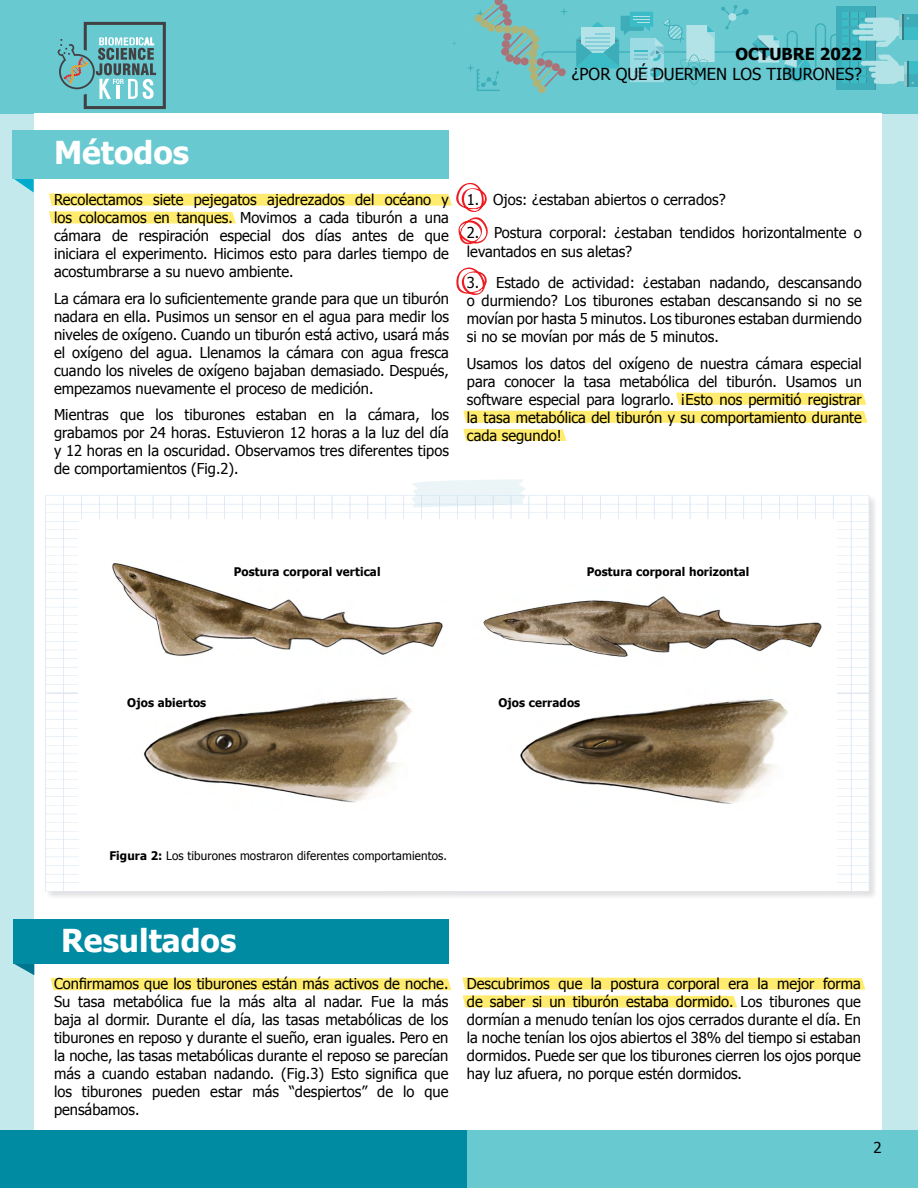
<style>
.page{position:relative;width:918px;height:1188px;background:#c3e9ec}
.page>*{position:absolute;margin:0;border:0;box-sizing:border-box;transform-origin:0 0}
.t1{font:700 31.5px "Tahoma";color:#fff}
.t2{font:16.5px "Tahoma";color:#000}
.t3{font:700 16.5px "Tahoma";color:#000}
.t4{font:15px/18px "Tahoma";color:#000;text-align:justify}
.t5{font:700 11.85px "Tahoma";letter-spacing:.01em;color:#000}
.t6{font:11.85px "Tahoma";letter-spacing:.01em;color:#000}
.s1{font-weight:700}
</style>
<div class="page">
<div style="left:0;top:0;width:918px;height:113px;background:#68c9d0"></div>
<div style="left:34px;top:113px;width:847px;height:1028px;background:#fff"></div>
<svg style="left:867px;top:6px;width:8px;height:83px"></svg>
<div style="left:869px;top:67px;width:24px;height:5px;background:#b3e3e7;border-radius:2px"></div>
<div style="left:875px;top:61px;width:24px;height:23px;background:#b3e3e7;border-radius:6px"></div>
<div style="left:874px;top:79px;width:17px;height:5px;background:#b3e3e7;border-radius:2px"></div>
<div style="left:871px;top:73px;width:24px;height:5px;background:#b3e3e7;border-radius:2px"></div>
<div style="left:861px;top:61px;width:24px;height:5px;background:#b3e3e7;border-radius:2px"></div>
<div style="left:873px;top:18px;width:24px;height:23px;background:#b3e3e7;border-radius:6px"></div>
<div style="left:865px;top:18px;width:23px;height:5px;background:#b3e3e7;border-radius:2px"></div>
<div style="left:859px;top:24px;width:23px;height:5px;background:#b3e3e7;border-radius:2px"></div>
<div style="left:859px;top:36px;width:23px;height:5px;background:#b3e3e7;border-radius:2px"></div>
<div style="left:852px;top:30px;width:24px;height:5px;background:#b3e3e7;border-radius:2px"></div>
<svg style="left:878px;top:55px;width:40px;height:32px"></svg>
<div style="left:902px;top:14px;width:16px;height:26px;background:#3bbcc7"></div>
<div style="left:904px;top:14px;width:14px;height:13px;background:#3daeb9"></div>
<svg style="left:876px;top:14px;width:33px;height:33px"></svg>
<svg style="left:467px;top:0;width:400px;height:93px"></svg>
<svg style="left:51px;top:978px;width:400px;height:12px;background:#ffeb70"></svg>
<svg style="left:462px;top:977px;width:403px;height:31px"></svg>
<svg style="left:676px;top:393px;width:190px;height:12px;background:#ffeb72"></svg>
<svg style="left:463px;top:411px;width:405px;height:12px;background:#ffeb71"></svg>
<svg style="left:463px;top:429px;width:103px;height:12px"></svg>
<svg style="left:14px;top:179px;width:20px;height:14px"></svg>
<div style="left:13px;top:130px;width:436px;height:49px;background:#68c9d0"></div>
<div style="left:45px;top:495px;width:833px;height:405px;background:#000;opacity:.15"></div>
<hr style="left:869px;top:495px;width:1px;height:198px;background:#d4e3f2">
<hr style="left:869px;top:694px;width:1px;height:197px;background:#d4e3f2">
<svg style="left:14px;top:964px;width:20px;height:11px"></svg>
<div style="left:13px;top:919px;width:436px;height:45px;background:#008ba3"></div>
<div style="left:450px;top:1130px;width:468px;height:58px;background:#68c9d0"></div>
<div style="left:0;top:1130px;width:466px;height:58px;background:#008ba3"></div>
<svg style="left:49px;top:182px;width:439px;height:63px"></svg>
<svg style="left:456px;top:267px;width:31px;height:28px"></svg>
<svg style="left:45px;top:479px;width:824px;height:413px"></svg>
<svg style="left:57px;top:22px;width:109px;height:87px"></svg>
<p class="t3" style="left:736px;top:43px;width:128px">OCTUBRE 2022</p>
<p class="t2" style="left:572px;top:63px;width:292px">¿POR QUÉ DUERMEN LOS TIBURONES?</p>
<h1 class="t1" style="left:54px;top:131px;width:137px">Métodos</h1>
<p class="t4" style="left:54px;top:190px;width:396px">Recolectamos siete pejegatos ajedrezados del océano y los colocamos en tanques. Movimos a cada tiburón a una cámara de respiración especial dos días antes de que iniciara el experimento. Hicimos esto para darles tiempo de acostumbrarse a su nuevo ambiente.</p>
<p class="t4" style="left:54px;top:289px;width:396px">La cámara era lo suficientemente grande para que un tiburón nadara en ella. Pusimos un sensor en el agua para medir los niveles de oxígeno. Cuando un tiburón está activo, usará más el oxígeno del agua. Llenamos la cámara con agua fresca cuando los niveles de oxígeno bajaban demasiado. Después, empezamos nuevamente el proceso de medición.</p>
<p class="t4" style="left:54px;top:405px;width:396px">Mientras que los tiburones estaban en la cámara, los grabamos por 24 horas. Estuvieron 12 horas a la luz del día y 12 horas en la oscuridad. Observamos tres diferentes tipos de comportamientos (Fig.2).</p>
<p class="t4" style="left:467px;top:190px;width:260px">1. Ojos: ¿estaban abiertos o cerrados?</p>
<p class="t4" style="left:467px;top:222px;width:396px;line-height:19.5px">2. Postura corporal: ¿estaban tendidos horizontalmente o levantados en sus aletas?</p>
<p class="t4" style="left:467px;top:273px;width:396px">3. Estado de actividad: ¿estaban nadando, descansando o durmiendo? Los tiburones estaban descansando si no se movían por hasta 5 minutos. Los tiburones estaban durmiendo si no se movían por más de 5 minutos.</p>
<p class="t4" style="left:467px;top:354px;width:396px">Usamos los datos del oxígeno de nuestra cámara especial para conocer la tasa metabólica del tiburón. Usamos un software especial para lograrlo. ¡Esto nos permitió registrar la tasa metabólica del tiburón y su comportamiento durante cada segundo!</p>
<p class="t5" style="left:234px;top:564px;width:148px">Postura corporal vertical</p>
<p class="t5" style="left:587px;top:564px;width:164px">Postura corporal horizontal</p>
<p class="t5" style="left:127px;top:694px;width:81px">Ojos abiertos</p>
<p class="t5" style="left:499px;top:694px;width:83px">Ojos cerrados</p>
<p class="t6" style="left:109px;top:848px;width:339px"><span class="s1">Figura 2:</span> Los tiburones mostraron diferentes comportamientos.</p>
<h1 class="t1" style="left:61px;top:919px;width:177px">Resultados</h1>
<p class="t4" style="left:54px;top:974px;width:396px">Confirmamos que los tiburones están más activos de noche.<br>Su tasa metabólica fue la más alta al nadar. Fue la más baja al dormir. Durante el día, las tasas metabólicas de los tiburones en reposo y durante el sueño, eran iguales. Pero en la noche, las tasas metabólicas durante el reposo se parecían más a cuando estaban nadando. (Fig.3) Esto significa que los tiburones pueden estar más “despiertos” de lo que pensábamos.</p>
<p class="t4" style="left:467px;top:974px;width:396px">Descubrimos que la postura corporal era la mejor forma de saber si un tiburón estaba dormido. Los tiburones que dormían a menudo tenían los ojos cerrados durante el día. En la noche tenían los ojos abiertos el 38% del tiempo si estaban dormidos. Puede ser que los tiburones cierren los ojos porque hay luz afuera, no porque estén dormidos.</p>
<p class="t4" style="left:874px;top:1138px;width:10px">2</p>
</div>
